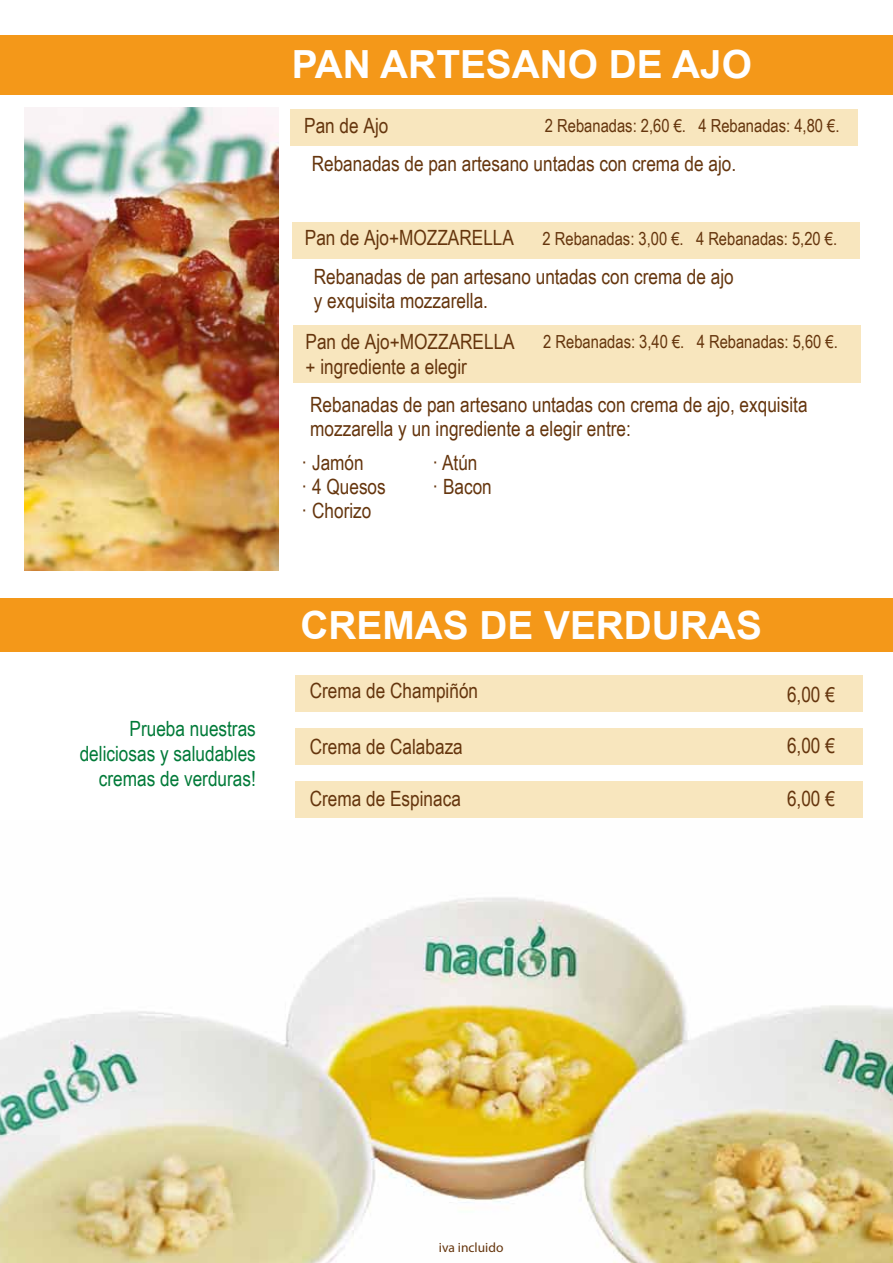
<style>
.page{position:relative;width:893px;height:1263px;background:#fff}
.page>*{position:absolute;margin:0;border:0;box-sizing:border-box;transform-origin:0 0}
.t1{font:700 38.85px "Arial";color:#fff}
.t2{font:21px/24px "Arial Narrow";color:#65350d}
.t3{font:21px/25.2px "Arial Narrow";color:#007a38;text-align:right}
.t4{font:18px "Arial Narrow";color:#65350d}
.t5{font:13.5px "Myriad Pro";color:#65350d}
</style>
<div class="page">
<img style="left:25px;top:108px;width:253px;height:462px">
<div style="left:296px;top:675px;width:567px;height:37px;background:#f8e6be"></div>
<img style="left:0;top:897px;width:893px;height:366px">
<div style="left:0;top:599px;width:893px;height:53px;background:#f49819"></div>
<div style="left:0;top:35px;width:893px;height:60px;background:#f49819"></div>
<div style="left:290px;top:109px;width:567px;height:37px;background:#f8e6be"></div>
<div style="left:293px;top:222px;width:567px;height:37px;background:#f8e6be"></div>
<div style="left:293px;top:325px;width:567px;height:58px;background:#f8e6be"></div>
<div style="left:296px;top:781px;width:567px;height:37px;background:#f8e6be"></div>
<div style="left:296px;top:728px;width:567px;height:37px;background:#f8e6be"></div>
<p class="t3" style="left:80px;top:715px;width:178px">Prueba nuestras deliciosas y saludables cremas de verduras!</p>
<h1 class="t1" style="left:292px;top:39px;width:461px">PAN ARTESANO DE AJO</h1>
<p class="t2" style="left:304px;top:112px;width:86px">Pan de Ajo</p>
<p class="t4" style="left:545px;top:113px;width:296px">2 Rebanadas: 2,60 €. 4 Rebanadas: 4,80 €.</p>
<p class="t2" style="left:312px;top:151px;width:426px">Rebanadas de pan artesano untadas con crema de ajo.</p>
<p class="t2" style="left:305px;top:225px;width:211px">Pan de Ajo+MOZZARELLA</p>
<p class="t4" style="left:542px;top:226px;width:296px">2 Rebanadas: 3,00 €. 4 Rebanadas: 5,20 €.</p>
<p class="t2" style="left:314px;top:264px;width:421px">Rebanadas de pan artesano untadas con crema de ajo y exquisita mozzarella.</p>
<p class="t2" style="left:306px;top:328px;width:211px">Pan de Ajo+MOZZARELLA</p>
<p class="t4" style="left:543px;top:329px;width:296px">2 Rebanadas: 3,40 €. 4 Rebanadas: 5,60 €.</p>
<p class="t2" style="left:306px;top:346px;width:503px;line-height:38.5px">+ ingrediente a elegir<br>Rebanadas de pan artesano untadas con crema de ajo, exquisita</p>
<p class="t2" style="left:302px;top:411px;width:331px;line-height:33.8px;text-indent:9px">mozzarella y un ingrediente a elegir entre: · Jamón</p>
<p class="t2" style="left:302px;top:474px;width:86px">· 4 Quesos · Chorizo</p>
<p class="t2" style="left:433px;top:450px;width:61px">· Atún<br>· Bacon</p>
<h1 class="t1" style="left:300px;top:600px;width:463px">CREMAS DE VERDURAS</h1>
<p class="t2" style="left:310px;top:678px;width:170px">Crema de Champiñón</p>
<p class="t2" style="left:787px;top:682px;width:49px">6,00 €</p>
<p class="t2" style="left:310px;top:733px;width:155px">Crema de Calabaza</p>
<p class="t2" style="left:787px;top:732px;width:49px">6,00 €</p>
<p class="t2" style="left:787px;top:786px;width:49px">6,00 €</p>
<p class="t2" style="left:310px;top:785px;width:153px">Crema de Espinaca</p>
<p class="t5" style="left:439px;top:1239px;width:66px">iva incluido</p>
</div>
